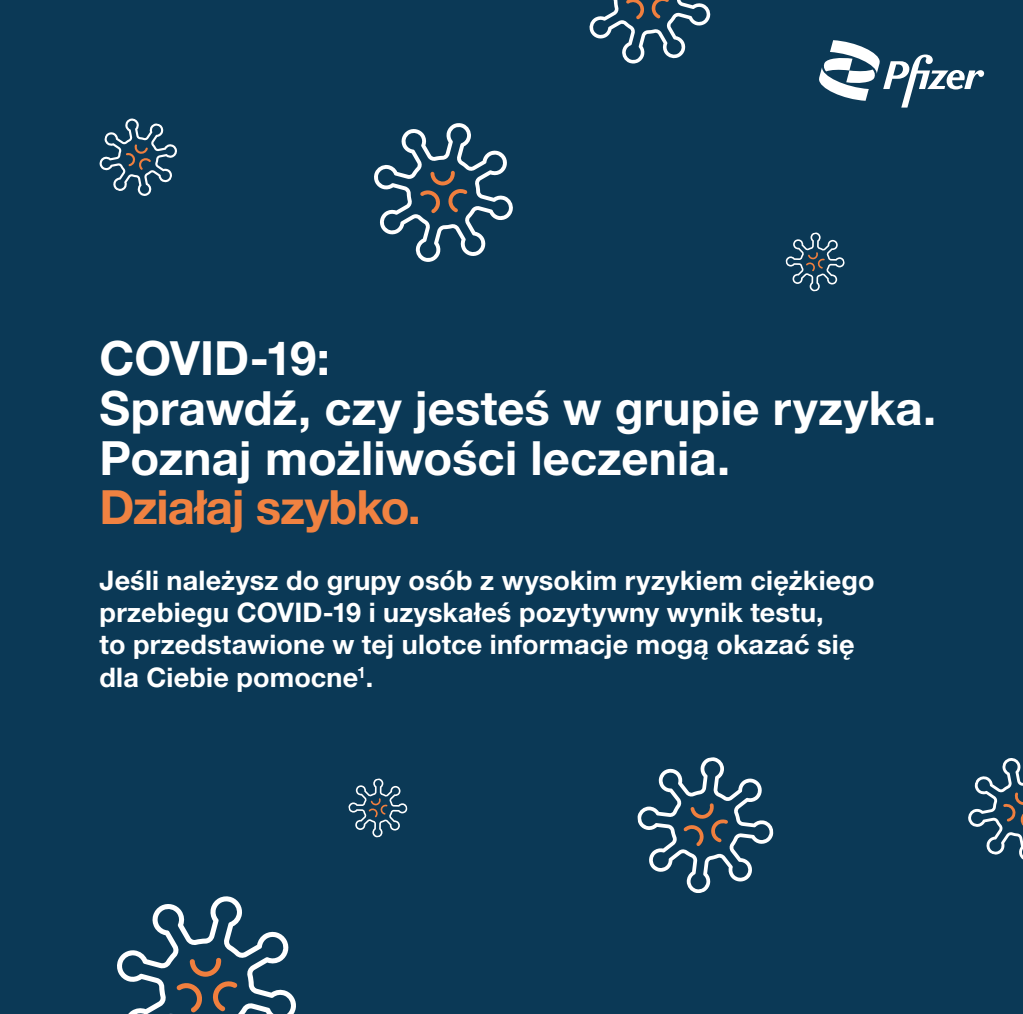
<style>
.page{position:relative;width:1023px;height:1014px;background:#fff}
.page>*{position:absolute;margin:0;border:0;box-sizing:border-box;transform-origin:0 0}
.t1{font:700 47.25px/49.5px "Helvetica Neue LT Pro";color:#fff}
.t2{font:700 47.25px "Helvetica Neue LT Pro";letter-spacing:-.02em;color:#f08241}
.t3{font:700 27px/32.4px "Helvetica Neue LT Pro";letter-spacing:.005em;color:#fff}
</style>
<div class="page">
<div style="left:0;top:0;width:1022px;height:1013px;background:#0b3956"></div>
<svg style="left:589px;top:0;width:121px;height:63px"></svg>
<svg style="left:117px;top:896px;width:179px;height:117px"></svg>
<svg style="left:637px;top:757px;width:136px;height:136px"></svg>
<svg style="left:99px;top:118px;width:78px;height:78px"></svg>
<svg style="left:968px;top:758px;width:54px;height:101px"></svg>
<svg style="left:374px;top:123px;width:138px;height:139px"></svg>
<svg style="left:785px;top:232px;width:59px;height:59px"></svg>
<svg style="left:348px;top:778px;width:59px;height:59px"></svg>
<svg style="left:819px;top:40px;width:164px;height:68px"></svg>
<h1 class="t1" style="left:99px;top:333px;width:837px">COVID-19:<br>Sprawdź, czy jesteś w grupie ryzyka.<br>Poznaj możliwości leczenia.</h1>
<h1 class="t2" style="left:99px;top:478px;width:323px">Działaj szybko.</h1>
<p class="t3" style="left:99px;top:563px;width:776px">Jeśli należysz do grupy osób z wysokim ryzykiem ciężkiego przebiegu COVID-19 i uzyskałeś pozytywny wynik testu,<br>to przedstawione w tej ulotce informacje mogą okazać się dla Ciebie pomocne<sup>1</sup>.</p>
</div>
